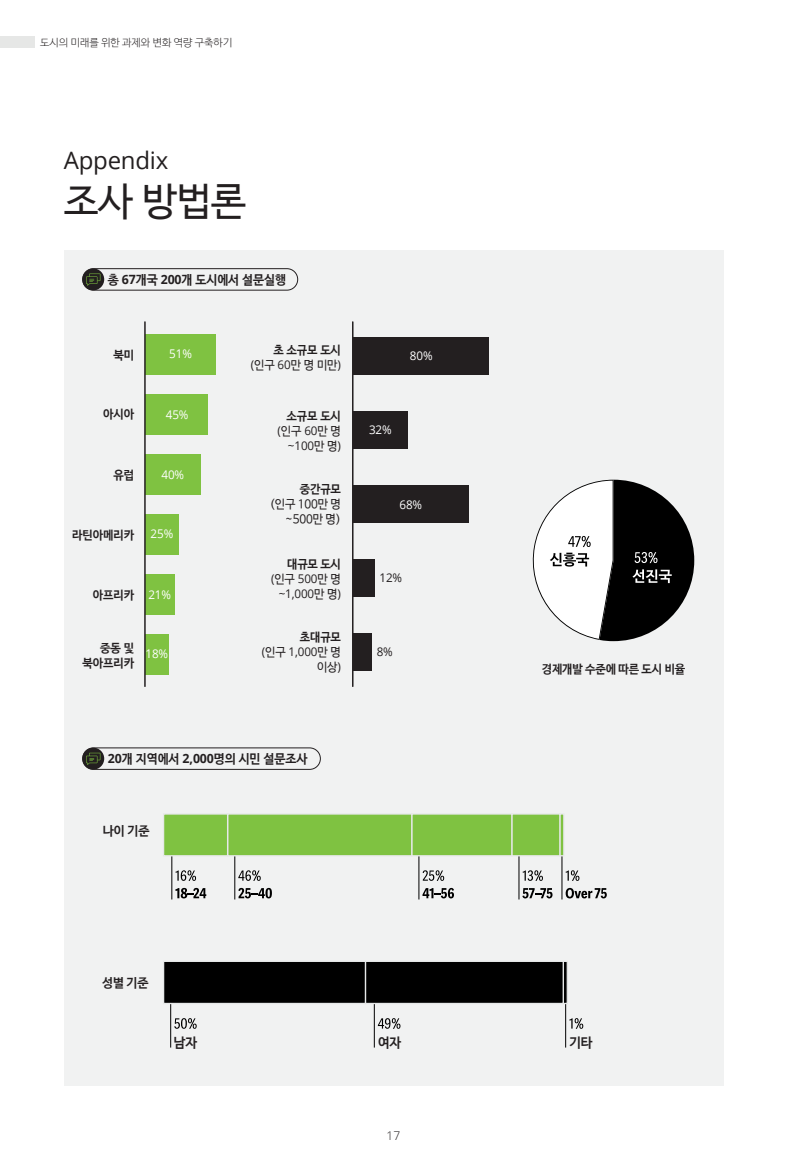
<style>
.page{position:relative;width:787px;height:1170px;background:#fff}
.page>*{position:absolute;margin:0;border:0;box-sizing:border-box;transform-origin:0 0}
.t1{font:39px "Nanum Barun Gothic";color:#231f20}
.t2{font:24px "Open Sans";letter-spacing:-.01em;color:#231f20}
.t3{font:700 13.5px "Nanum Barun Gothic";color:#231f20}
.t4{font:700 12.75px "Nanum Barun Gothic";letter-spacing:-.01em;color:#231f20}
.t5{font:700 12px "Nanum Barun Gothic";letter-spacing:-.01em;color:#231f20}
.t6{font:12px "Open Sans";letter-spacing:-.01em;color:#231f20}
.t7{font:12px "Nanum Barun Gothic";letter-spacing:-.01em;color:#231f20}
.t8{font:12px "Open Sans";letter-spacing:-.01em;color:#fff}
.t9{font:300 12px "Open Sans";color:#231f20}
.t10{font:300 10.5px "Nanum Barun Gothic";color:#231f20}
.s1{font-family:"Open Sans"}
.s2{font-family:"Nanum Barun Gothic"}
</style>
<div class="page">
<div style="left:0;top:36px;width:35px;height:12px;background:#e6e7e6"></div>
<div style="left:64px;top:250px;width:659px;height:835px;background:#f1f2f2"></div>
<div style="left:145px;top:334px;width:71px;height:40px;background:#7fc241"></div>
<div style="left:145px;top:394px;width:63px;height:40px;background:#7fc241"></div>
<div style="left:145px;top:454px;width:56px;height:40px;background:#7fc241"></div>
<div style="left:145px;top:514px;width:34px;height:40px;background:#7fc241"></div>
<div style="left:145px;top:573px;width:30px;height:41px;background:#7fc241"></div>
<div style="left:145px;top:633px;width:24px;height:41px;background:#7fc241"></div>
<hr style="left:144px;top:322px;width:2px;height:364px;background:#231f20">
<hr style="left:352px;top:322px;width:1px;height:364px;background:#231f20">
<div style="left:353px;top:337px;width:136px;height:38px;background:#231f20"></div>
<div style="left:353px;top:411px;width:54px;height:38px;background:#231f20"></div>
<div style="left:353px;top:485px;width:115px;height:37px;background:#231f20"></div>
<div style="left:353px;top:559px;width:21px;height:37px;background:#231f20"></div>
<div style="left:353px;top:633px;width:19px;height:37px;background:#231f20"></div>
<hr style="left:171px;top:855px;width:1px;height:44px;background:#000">
<svg style="left:175px;top:870px;width:21px;height:10px"></svg>
<svg style="left:175px;top:887px;width:31px;height:11px"></svg>
<hr style="left:234px;top:855px;width:1px;height:44px;background:#000">
<svg style="left:238px;top:870px;width:23px;height:10px"></svg>
<svg style="left:238px;top:887px;width:34px;height:11px"></svg>
<hr style="left:418px;top:855px;width:1px;height:44px;background:#000">
<svg style="left:422px;top:870px;width:22px;height:10px"></svg>
<svg style="left:422px;top:887px;width:32px;height:11px"></svg>
<hr style="left:518px;top:855px;width:1px;height:44px;background:#000">
<svg style="left:522px;top:870px;width:21px;height:10px"></svg>
<svg style="left:522px;top:888px;width:30px;height:10px"></svg>
<hr style="left:561px;top:855px;width:1px;height:44px;background:#000">
<svg style="left:565px;top:870px;width:14px;height:10px"></svg>
<svg style="left:565px;top:887px;width:42px;height:11px"></svg>
<hr style="left:560px;top:813px;width:4px;height:42px;background:#7fc241">
<div style="left:559px;top:813px;width:5px;height:43px;border:1px solid #e6e8e8"></div>
<div style="left:512px;top:813px;width:48px;height:42px;background:#7fc241"></div>
<div style="left:511px;top:813px;width:49px;height:43px;border:1px solid #e6e8e8"></div>
<div style="left:412px;top:813px;width:100px;height:42px;background:#7fc241"></div>
<div style="left:411px;top:813px;width:101px;height:43px;border:1px solid #e6e8e8"></div>
<div style="left:228px;top:813px;width:184px;height:42px;background:#7fc241"></div>
<div style="left:227px;top:813px;width:185px;height:43px;border:1px solid #e6e8e8"></div>
<div style="left:164px;top:813px;width:64px;height:42px;background:#7fc241"></div>
<div style="left:163px;top:813px;width:65px;height:43px;border:1px solid #e6e8e8"></div>
<hr style="left:170px;top:1003px;width:1px;height:44px;background:#000">
<svg style="left:174px;top:1018px;width:23px;height:10px"></svg>
<hr style="left:374px;top:1003px;width:1px;height:44px;background:#000">
<svg style="left:378px;top:1018px;width:22px;height:10px"></svg>
<hr style="left:565px;top:1003px;width:1px;height:44px;background:#000">
<svg style="left:569px;top:1018px;width:14px;height:10px"></svg>
<hr style="left:563px;top:961px;width:4px;height:42px;background:#000">
<div style="left:562px;top:960px;width:6px;height:44px;border:1px solid #e6e8e8"></div>
<div style="left:365px;top:961px;width:198px;height:42px;background:#000"></div>
<div style="left:365px;top:960px;width:199px;height:44px;border:1px solid #e6e8e8"></div>
<div style="left:164px;top:961px;width:201px;height:42px;background:#000"></div>
<div style="left:163px;top:960px;width:203px;height:44px;border:1px solid #e6e8e8"></div>
<svg style="left:532px;top:479px;width:162px;height:162px"></svg>
<div style="left:82px;top:268px;width:22px;height:22px;background:#231f20;border-radius:50%"></div>
<div style="left:82px;top:747px;width:22px;height:22px;background:#231f20;border-radius:50%"></div>
<svg style="left:86px;top:273px;width:14px;height:12px"></svg>
<svg style="left:86px;top:752px;width:14px;height:12px"></svg>
<div style="left:82px;top:268px;width:216px;height:22px;border:1px solid #231f20;border-radius:11px"></div>
<div style="left:82px;top:747px;width:239px;height:22px;border:1px solid #231f20;border-radius:11px"></div>
<p class="t10" style="left:40px;top:37px;width:194px">도시의 미래를 위한 과제와 변화 역량 구축하기</p>
<p class="t2" style="left:64px;top:143px;width:106px">Appendix</p>
<p class="t1" style="left:64px;top:181px;width:184px">조사 방법론</p>
<p class="t4" style="left:108px;top:273px;width:180px">총 <span class="s1">67</span>개국 <span class="s1">200</span>개 도시에서 설문실행</p>
<p class="t5" style="left:113px;top:349px;width:22px">북미</p>
<p class="t5" style="left:103px;top:408px;width:32px">아시아</p>
<p class="t5" style="left:113px;top:469px;width:22px">유럽</p>
<p class="t5" style="left:72px;top:529px;width:63px">라틴아메리카</p>
<p class="t5" style="left:93px;top:588px;width:43px">아프리카</p>
<p class="t5" style="left:100px;top:641px;width:35px">중동 및</p>
<p class="t5" style="left:83px;top:656px;width:53px">북아프리카</p>
<p class="t5" style="left:273px;top:344px;width:69px">초 소규모 도시</p>
<p class="t7" style="left:251px;top:359px;width:92px"><span class="s1">(</span>인구 <span class="s1">60</span>만 명 미만<span class="s1">)</span></p>
<p class="t5" style="left:287px;top:410px;width:56px">소규모 도시</p>
<p class="t7" style="left:277px;top:425px;width:65px"><span class="s1">(</span>인구 <span class="s1">60</span>만 명</p>
<p class="t6" style="left:288px;top:438px;width:55px">~100<span class="s2">만 명</span>)</p>
<p class="t5" style="left:300px;top:482px;width:43px">중간규모</p>
<p class="t7" style="left:270px;top:497px;width:73px">(인구 100만 명</p>
<p class="t7" style="left:285px;top:512px;width:57px">~500만 명)</p>
<p class="t5" style="left:287px;top:558px;width:55px">대규모 도시</p>
<p class="t6" style="left:271px;top:570px;width:71px">(<span class="s2">인구</span> 500<span class="s2">만 명</span></p>
<p class="t6" style="left:279px;top:585px;width:64px">~1,000<span class="s2">만 명</span>)</p>
<p class="t5" style="left:300px;top:630px;width:43px">초대규모</p>
<p class="t6" style="left:262px;top:643px;width:81px">(<span class="s2">인구</span> 1,000<span class="s2">만 명</span></p>
<p class="t7" style="left:317px;top:660px;width:25px">이상<span class="s1">)</span></p>
<p class="t8" style="left:169px;top:346px;width:24px">51%</p>
<p class="t8" style="left:410px;top:347px;width:24px">80%</p>
<p class="t8" style="left:166px;top:406px;width:24px">45%</p>
<p class="t8" style="left:369px;top:422px;width:24px">32%</p>
<p class="t8" style="left:161px;top:466px;width:24px">40%</p>
<p class="t8" style="left:399px;top:496px;width:24px">68%</p>
<p class="t8" style="left:151px;top:525px;width:24px">25%</p>
<p class="t6" style="left:379px;top:569px;width:24px">12%</p>
<p class="t8" style="left:148px;top:586px;width:24px">21%</p>
<p class="t6" style="left:377px;top:643px;width:18px">8%</p>
<p class="t8" style="left:145px;top:645px;width:24px">18%</p>
<p class="t4" style="left:108px;top:752px;width:201px"><span class="s1">20</span>개 지역에서 <span class="s1">2,000</span>명의 시민 설문조사</p>
<p class="t4" style="left:103px;top:824px;width:48px">나이 기준</p>
<p class="t4" style="left:102px;top:975px;width:48px">성별 기준</p>
<p class="t5" style="left:541px;top:662px;width:145px">경제개발 수준에 따른 도시 비율</p>
<p class="t3" style="left:174px;top:1035px;width:25px">남자</p>
<p class="t3" style="left:378px;top:1035px;width:25px">여자</p>
<p class="t3" style="left:569px;top:1035px;width:25px">기타</p>
<p class="t9" style="left:386px;top:1127px;width:15px">17</p>
</div>
